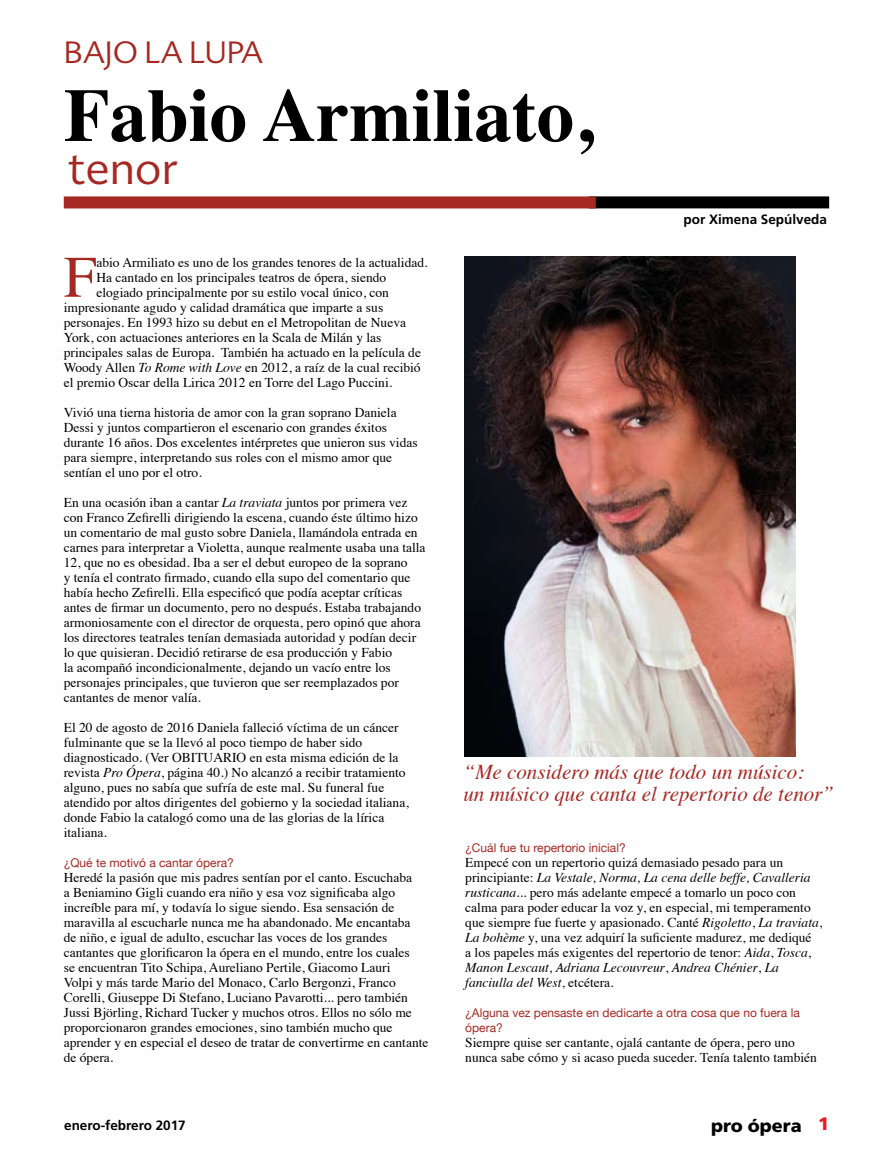
<style>
.page{position:relative;width:893px;height:1170px;background:#fff}
.page>*{position:absolute;margin:0;border:0;box-sizing:border-box;transform-origin:0 0}
.t1{font:700 75px "Times";color:#000}
.t2{font:58.8px "Times";color:#a62822}
.t3{font:300 45px "Advert";color:#a62822}
.t4{font:300 30px "Advert";color:#a62822}
.t5{font:italic 21px/21.9px "Times";color:#a62822}
.t6{font:900 18px "Frutiger";color:#000}
.t7{font:13.5px/15px "Times";color:#000}
.t8{font:700 13.5px "Frutiger";color:#000}
.t9{font:12px/15px "Helvetica Neue";color:#a62822}
.s1{font-style:italic}
</style>
<div class="page">
<div style="left:589px;top:196px;width:240px;height:12px;background:#000"></div>
<div style="left:64px;top:196px;width:532px;height:12px;background:#a62822"></div>
<img style="left:465px;top:257px;width:330px;height:500px">
<h3 class="t4" style="left:64px;top:34px;width:201px">BAJO LA LUPA</h3>
<h1 class="t1" style="left:64px;top:44px;width:531px">Fabio Armiliato,</h1>
<h3 class="t3" style="left:68px;top:141px;width:111px">tenor</h3>
<p class="t8" style="left:684px;top:211px;width:145px">por Ximena Sepúlveda</p>
<h2 class="t2" style="left:64px;top:222px;width:34px">F</h2>
<p class="t7" style="left:96px;top:253px;width:333px">abio Armiliato es uno de los grandes tenores de la actualidad.</p>
<p class="t7" style="left:96px;top:268px;width:291px">Ha cantado en los principales teatros de ópera, siendo</p>
<p class="t7" style="left:96px;top:283px;width:294px">elogiado principalmente por su estilo vocal único, con</p>
<p class="t7" style="left:64px;top:298px;width:321px">impresionante agudo y calidad dramática que imparte a sus</p>
<p class="t7" style="left:64px;top:313px;width:344px">personajes. En 1993 hizo su debut en el Metropolitan de Nueva</p>
<p class="t7" style="left:64px;top:328px;width:319px">York, con actuaciones anteriores en la Scala de Milán y las</p>
<p class="t7" style="left:64px;top:343px;width:359px">principales salas de Europa. También ha actuado en la película de</p>
<p class="t7" style="left:64px;top:358px;width:358px">Woody Allen <span class="s1">To Rome with Love</span> en 2012, a raíz de la cual recibió</p>
<p class="t7" style="left:64px;top:373px;width:330px">el premio Oscar della Lirica 2012 en Torre del Lago Puccini.</p>
<p class="t7" style="left:64px;top:403px;width:355px">Vivió una tierna historia de amor con la gran soprano Daniela Dessi y juntos compartieron el escenario con grandes éxitos durante 16 años. Dos excelentes intérpretes que unieron sus vidas para siempre, interpretando sus roles con el mismo amor que sentían el uno por el otro.</p>
<p class="t7" style="left:64px;top:493px;width:363px">En una ocasión iban a cantar <span class="s1">La traviata</span> juntos por primera vez con Franco Zefirelli dirigiendo la escena, cuando éste último hizo un comentario de mal gusto sobre Daniela, llamándola entrada en carnes para interpretar a Violetta, aunque realmente usaba una talla 12, que no es obesidad. Iba a ser el debut europeo de la soprano<br>y tenía el contrato firmado, cuando ella supo del comentario que había hecho Zefirelli. Ella especificó que podía aceptar críticas antes de firmar un documento, pero no después. Estaba trabajando armoniosamente con el director de orquesta, pero opinó que ahora los directores teatrales tenían demasiada autoridad y podían decir lo que quisieran. Decidió retirarse de esa producción y Fabio<br>la acompañó incondicionalmente, dejando un vacío entre los personajes principales, que tuvieron que ser reemplazados por cantantes de menor valía.</p>
<p class="t7" style="left:64px;top:718px;width:346px">El 20 de agosto de 2016 Daniela falleció víctima de un cáncer fulminante que se la llevó al poco tiempo de haber sido diagnosticado. (Ver OBITUARIO en esta misma edición de la revista <span class="s1">Pro Ópera</span>, página 40.) No alcanzó a recibir tratamiento alguno, pues no sabía que sufría de este mal. Su funeral fue atendido por altos dirigentes del gobierno y la sociedad italiana, donde Fabio la catalogó como una de las glorias de la lírica italiana.</p>
<p class="t9" style="left:64px;top:855px;width:172px">¿Qué te motivó a cantar ópera?</p>
<p class="t7" style="left:64px;top:868px;width:366px">Heredé la pasión que mis padres sentían por el canto. Escuchaba<br>a Beniamino Gigli cuando era niño y esa voz significaba algo increíble para mí, y todavía lo sigue siendo. Esa sensación de maravilla al escucharle nunca me ha abandonado. Me encantaba<br>de niño, e igual de adulto, escuchar las voces de los grandes cantantes que glorificaron la ópera en el mundo, entre los cuales<br>se encuentran Tito Schipa, Aureliano Pertile, Giacomo Lauri<br>Volpi y más tarde Mario del Monaco, Carlo Bergonzi, Franco Corelli, Giuseppe Di Stefano, Luciano Pavarotti... pero también Jussi Björling, Richard Tucker y muchos otros. Ellos no sólo me proporcionaron grandes emociones, sino también mucho que aprender y en especial el deseo de tratar de convertirme en cantante de ópera.</p>
<h3 class="t5" style="left:463px;top:760px;width:372px">“Me considero más que todo un músico:<br>un músico que canta el repertorio de tenor”</h3>
<p class="t9" style="left:465px;top:840px;width:162px">¿Cuál fue tu repertorio inicial?</p>
<p class="t7" style="left:465px;top:853px;width:358px">Empecé con un repertorio quizá demasiado pesado para un principiante: <span class="s1">La Vestale, Norma, La cena delle beffe, Cavalleria rusticana</span>... pero más adelante empecé a tomarlo un poco con calma para poder educar la voz y, en especial, mi temperamento que siempre fue fuerte y apasionado. Canté <span class="s1">Rigoletto</span>, <span class="s1">La traviata</span>, <span class="s1">La bohème</span> y, una vez adquirí la suficiente madurez, me dediqué<br>a los papeles más exigentes del repertorio de tenor: <span class="s1">Aida</span>, <span class="s1">Tosca</span>, <span class="s1">Manon Lescaut</span>, <span class="s1">Adriana Lecouvreur</span>, <span class="s1">Andrea Chénier</span>, <span class="s1">La fanciulla del West</span>, etcétera.</p>
<p class="t9" style="left:465px;top:1005px;width:336px">¿Alguna vez pensaste en dedicarte a otra cosa que no fuera la ópera?</p>
<p class="t7" style="left:465px;top:1033px;width:353px">Siempre quise ser cantante, ojalá cantante de ópera, pero uno nunca sabe cómo y si acaso pueda suceder. Tenía talento también</p>
<p class="t8" style="left:64px;top:1117px;width:123px">enero-febrero 2017</p>
<h3 class="t6" style="left:711px;top:1114px;width:92px">pro ópera</h3>
</div>
